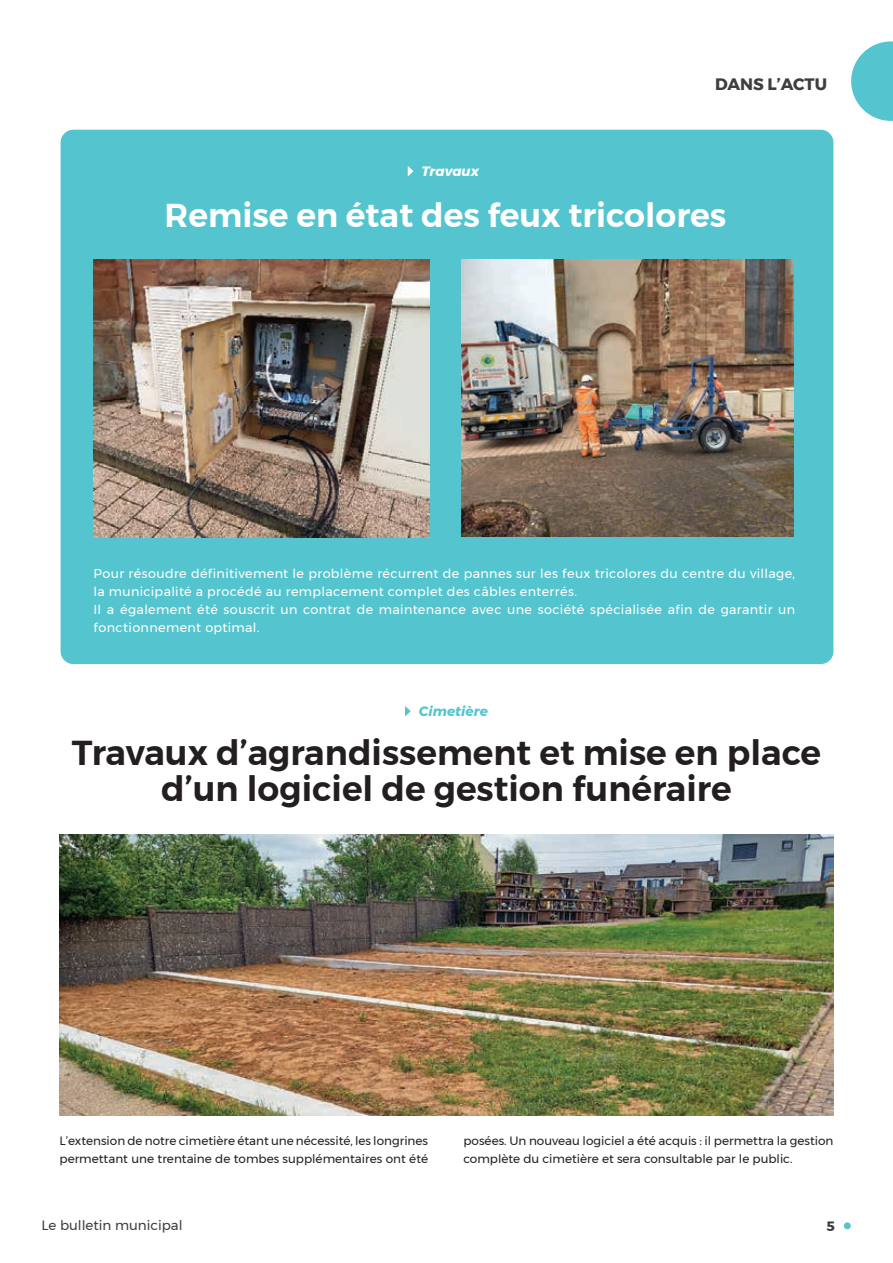
<style>
.page{position:relative;width:893px;height:1263px;background:#fff}
.page>*{position:absolute;margin:0;border:0;box-sizing:border-box;transform-origin:0 0}
.t1{font:600 34.5px/36px "Montserrat";color:#231f20;text-align:center}
.t2{font:600 33px "Montserrat";color:#fff}
.t3{font:700 16.5px "Montserrat";color:#3e3e3f}
.t4{font:13.5px "Montserrat";color:#3e3e3f}
.t5{font:italic 700 13.5px "Montserrat";color:#54c5cf}
.t6{font:italic 700 13.5px "Montserrat";color:#fff}
.t7{font:700 13.5px "Montserrat";color:#3e3e3f}
.t8{font:12.75px/18px "Montserrat";letter-spacing:.03em;color:#fff}
.t9{font:12px/18px "Montserrat";color:#231f20}
</style>
<div class="page">
<svg style="left:851px;top:41px;width:42px;height:80px"></svg>
<div style="left:844px;top:1222px;width:7px;height:7px;background:#54c5cf;border-radius:50%"></div>
<div style="left:61px;top:130px;width:772px;height:534px;background:#54c5cf;border-radius:13px"></div>
<svg style="left:408px;top:166px;width:5px;height:10px"></svg>
<img style="left:461px;top:259px;width:333px;height:277px">
<img style="left:94px;top:259px;width:335px;height:279px">
<svg style="left:405px;top:706px;width:6px;height:10px"></svg>
<img style="left:60px;top:834px;width:773px;height:281px">
<p class="t6" style="left:422px;top:160px;width:59px">Travaux</p>
<p class="t3" style="left:715px;top:71px;width:114px">DANS L’ACTU</p>
<h2 class="t2" style="left:165px;top:189px;width:563px">Remise en état des feux tricolores</h2>
<p class="t8" style="left:94px;top:564px;width:703px">Pour résoudre définitivement le problème récurrent de pannes sur les feux tricolores du centre du village, la municipalité a procédé au remplacement complet des câbles enterrés.<br>Il a également été souscrit un contrat de maintenance avec une société spécialisée afin de garantir un fonctionnement optimal.</p>
<p class="t5" style="left:419px;top:700px;width:71px">Cimetière</p>
<h1 class="t1" style="left:72px;top:734px;width:751px">Travaux d’agrandissement et mise en place d’un logiciel de gestion funéraire</h1>
<p class="t9" style="left:60px;top:1131px;width:370px">L’extension de notre cimetière étant une nécessité, les longrines permettant une trentaine de tombes supplémentaires ont été</p>
<p class="t9" style="left:463px;top:1131px;width:371px">posées. Un nouveau logiciel a été acquis : il permettra la gestion complète du cimetière et sera consultable par le public.</p>
<p class="t4" style="left:41px;top:1215px;width:143px">Le bulletin municipal</p>
<p class="t7" style="left:826px;top:1215px;width:10px">5</p>
</div>
